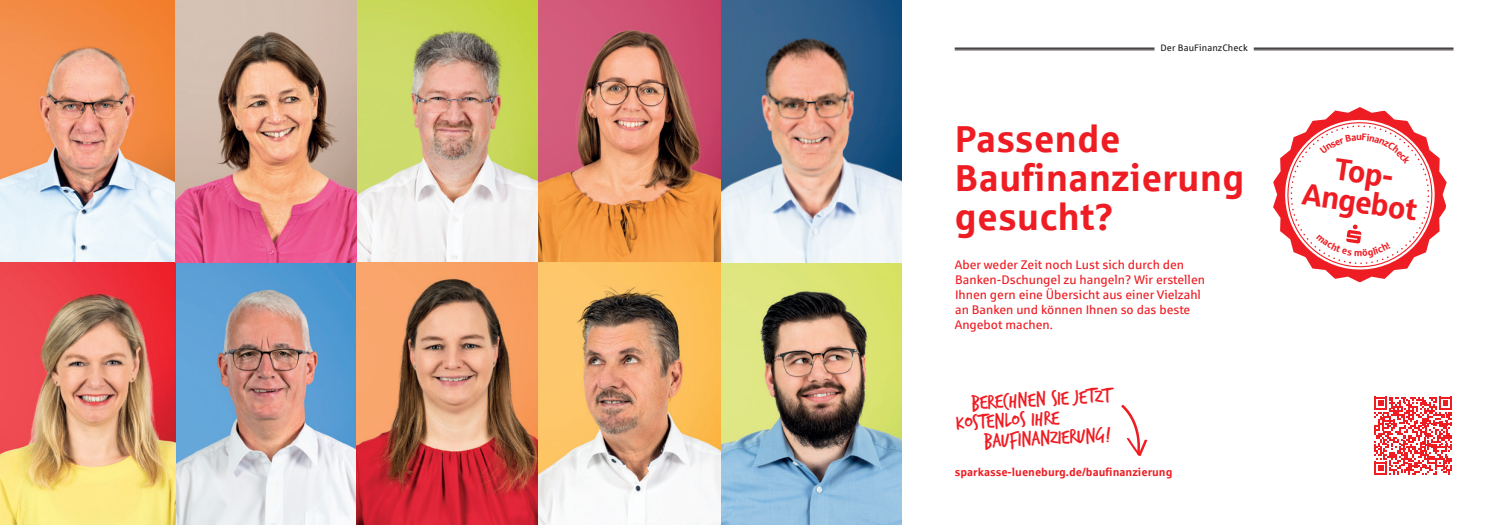
<style>
.page{position:relative;width:1489px;height:525px;background:#fff}
.page>*{position:absolute;margin:0;border:0;box-sizing:border-box;transform-origin:0 0}
.t1{font:700 37.5px/38.8px "Sparkasse Rg";color:#ee1d23}
.t2{font:30.88px/29.2px "Sparkasse Head";color:#ee1d23;text-align:center}
.t3{font:21.62px/19.4px "Trash Hand";color:#ee1d23}
.t4{font:12.5px/15px "Sparkasse Rg";color:#ee1d23}
.t5{font:700 11.25px "Sparkasse Rg";color:#ee1d23}
.t6{font:9.38px "Sparkasse Rg";letter-spacing:.01em;color:#231f20}
</style>
<div class="page">
<img style="left:357px;top:0;width:181px;height:262px">
<img style="left:175px;top:262px;width:182px;height:262px">
<svg style="left:1121px;top:405px;width:26px;height:50px"></svg>
<hr style="left:954px;top:48px;width:200px;height:1px;background:#231f20">
<hr style="left:954px;top:50px;width:200px;height:1px;background:#231f20">
<hr style="left:1253px;top:48px;width:200px;height:1px;background:#231f20">
<hr style="left:1253px;top:50px;width:200px;height:1px;background:#231f20">
<svg style="left:1374px;top:396px;width:77px;height:79px"></svg>
<img style="left:0;top:0;width:175px;height:262px">
<img style="left:0;top:262px;width:175px;height:262px">
<svg style="left:175px;top:0;width:182px;height:262px;background:#cd8f8d"></svg>
<img style="left:720px;top:262px;width:181px;height:262px">
<svg style="left:720px;top:0;width:181px;height:262px;background:#8e97a7"></svg>
<img style="left:357px;top:262px;width:181px;height:262px">
<img style="left:538px;top:0;width:182px;height:262px">
<svg style="left:538px;top:262px;width:182px;height:262px"></svg>
<svg style="left:1273px;top:107px;width:173px;height:175px"></svg>
<p class="t6" style="left:1160px;top:42px;width:89px">Der BauFinanzCheck</p>
<h1 class="t1" style="left:954px;top:118px;width:292px">Passende<br>Baufinanzierung gesucht?</h1>
<p class="t4" style="left:954px;top:257px;width:252px">Aber weder Zeit noch Lust sich durch den Banken-Dschungel zu hangeln? Wir erstellen Ihnen gern eine Übersicht aus einer Vielzahl an Banken und können Ihnen so das beste Angebot machen.</p>
<h3 class="t3" style="left:954px;top:394px;width:157px;text-indent:16px;rotate:-3deg">Berechnen Sie jetzt kostenlos Ihre</h3>
<h3 class="t3" style="left:983px;top:432px;width:128px;rotate:-3deg">baufinanzierung!</h3>
<p class="t5" style="left:954px;top:465px;width:219px">sparkasse-lueneburg.de/baufinanzierung</p>
<h2 class="t2" style="left:1308px;top:149px;width:117px;rotate:8deg">Top-<br>Angebot</h2>
</div>
